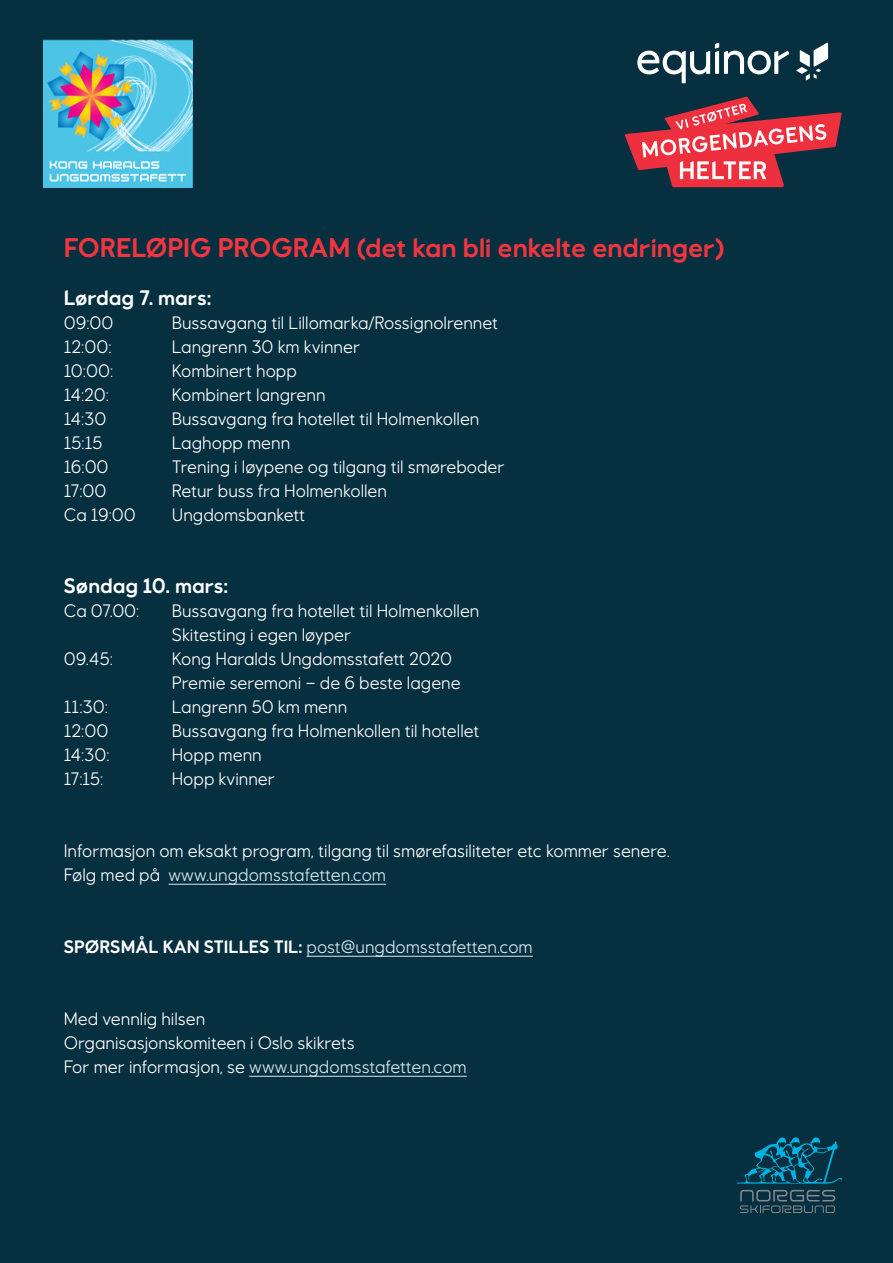
<style>
.page{position:relative;width:893px;height:1263px;background:#062f3f}
.page>*{position:absolute;margin:0;border:0;box-sizing:border-box;transform-origin:0 0}
.t1{font:700 27px "Equinor";color:#f33540}
.t2{font:700 21px "Equinor";color:#fff}
.t3{font:18px/24px "Equinor";color:#fff}
.t4{font:18px "Equinor";color:#d5e7ef}
.s1{color:#d5e7ef}
.s2{font-weight:700;color:#fff}
</style>
<div class="page">
<img style="left:43px;top:39px;width:149px;height:148px">
<svg style="left:740px;top:1190px;width:95px;height:23px"></svg>
<svg style="left:737px;top:1137px;width:105px;height:46px"></svg>
<svg style="left:625px;top:97px;width:217px;height:90px"></svg>
<svg style="left:637px;top:43px;width:152px;height:40px"></svg>
<svg style="left:796px;top:43px;width:32px;height:38px"></svg>
<hr style="left:169px;top:884px;width:217px;height:1px;background:#d5e7ef">
<hr style="left:307px;top:956px;width:226px;height:1px;background:#d5e7ef">
<hr style="left:249px;top:1076px;width:218px;height:1px;background:#d5e7ef">
<h1 class="t1" style="left:64px;top:232px;width:662px">FORELØPIG PROGRAM (det kan bli enkelte endringer)</h1>
<p class="t2" style="left:64px;top:285px;width:149px">Lørdag 7. mars:</p>
<p class="t3" style="left:64px;top:311px;width:51px">09:00</p>
<p class="t3" style="left:172px;top:311px;width:328px">Bussavgang til Lillomarka/Rossignolrennet</p>
<p class="t3" style="left:64px;top:335px;width:49px">12:00:</p>
<p class="t3" style="left:172px;top:335px;width:190px">Langrenn 30 km kvinner</p>
<p class="t3" style="left:64px;top:359px;width:51px">10:00:</p>
<p class="t3" style="left:172px;top:359px;width:127px">Kombinert hopp</p>
<p class="t3" style="left:64px;top:383px;width:47px">14:20:</p>
<p class="t3" style="left:172px;top:383px;width:155px">Kombinert langrenn</p>
<p class="t3" style="left:64px;top:407px;width:44px">14:30</p>
<p class="t3" style="left:172px;top:407px;width:309px">Bussavgang fra hotellet til Holmenkollen</p>
<p class="t3" style="left:64px;top:431px;width:40px">15:15</p>
<p class="t3" style="left:172px;top:431px;width:120px">Laghopp menn</p>
<p class="t3" style="left:64px;top:455px;width:46px">16:00</p>
<p class="t3" style="left:172px;top:455px;width:334px">Trening i løypene og tilgang til smøreboder</p>
<p class="t3" style="left:64px;top:479px;width:44px">17:00</p>
<p class="t3" style="left:172px;top:479px;width:217px">Retur buss fra Holmenkollen</p>
<p class="t3" style="left:64px;top:503px;width:74px">Ca 19:00</p>
<p class="t3" style="left:172px;top:503px;width:135px">Ungdomsbankett</p>
<p class="t2" style="left:64px;top:573px;width:166px">Søndag 10. mars:</p>
<p class="t3" style="left:64px;top:599px;width:77px">Ca 07.00:</p>
<p class="t3" style="left:172px;top:599px;width:309px">Bussavgang fra hotellet til Holmenkollen<br>Skitesting i egen løyper</p>
<p class="t3" style="left:64px;top:647px;width:51px">09.45:</p>
<p class="t3" style="left:172px;top:647px;width:290px">Kong Haralds Ungdomsstafett 2020<br>Premie seremoni – de 6 beste lagene</p>
<p class="t3" style="left:64px;top:695px;width:46px">11:30:</p>
<p class="t3" style="left:172px;top:695px;width:177px">Langrenn 50 km menn</p>
<p class="t3" style="left:64px;top:719px;width:46px">12:00</p>
<p class="t3" style="left:172px;top:719px;width:309px">Bussavgang fra Holmenkollen til hotellet</p>
<p class="t3" style="left:64px;top:743px;width:47px">14:30:</p>
<p class="t3" style="left:172px;top:743px;width:91px">Hopp menn</p>
<p class="t3" style="left:64px;top:767px;width:41px">17:15:</p>
<p class="t3" style="left:172px;top:767px;width:105px">Hopp kvinner</p>
<p class="t3" style="left:64px;top:839px;width:608px">Informasjon om eksakt program, tilgang til smørefasiliteter etc kommer senere.<br>Følg med på <span class="s1">www.ungdomsstafetten.com</span></p>
<p class="t4" style="left:64px;top:936px;width:471px"><span class="s2">SPØRSMÅL KAN STILLES TIL:</span> post@ungdomsstafetten.com</p>
<p class="t3" style="left:64px;top:1007px;width:404px">Med vennlig hilsen<br>Organisasjonskomiteen i Oslo skikrets<br>For mer informasjon, se <span class="s1">www.ungdomsstafetten.com</span></p>
</div>
